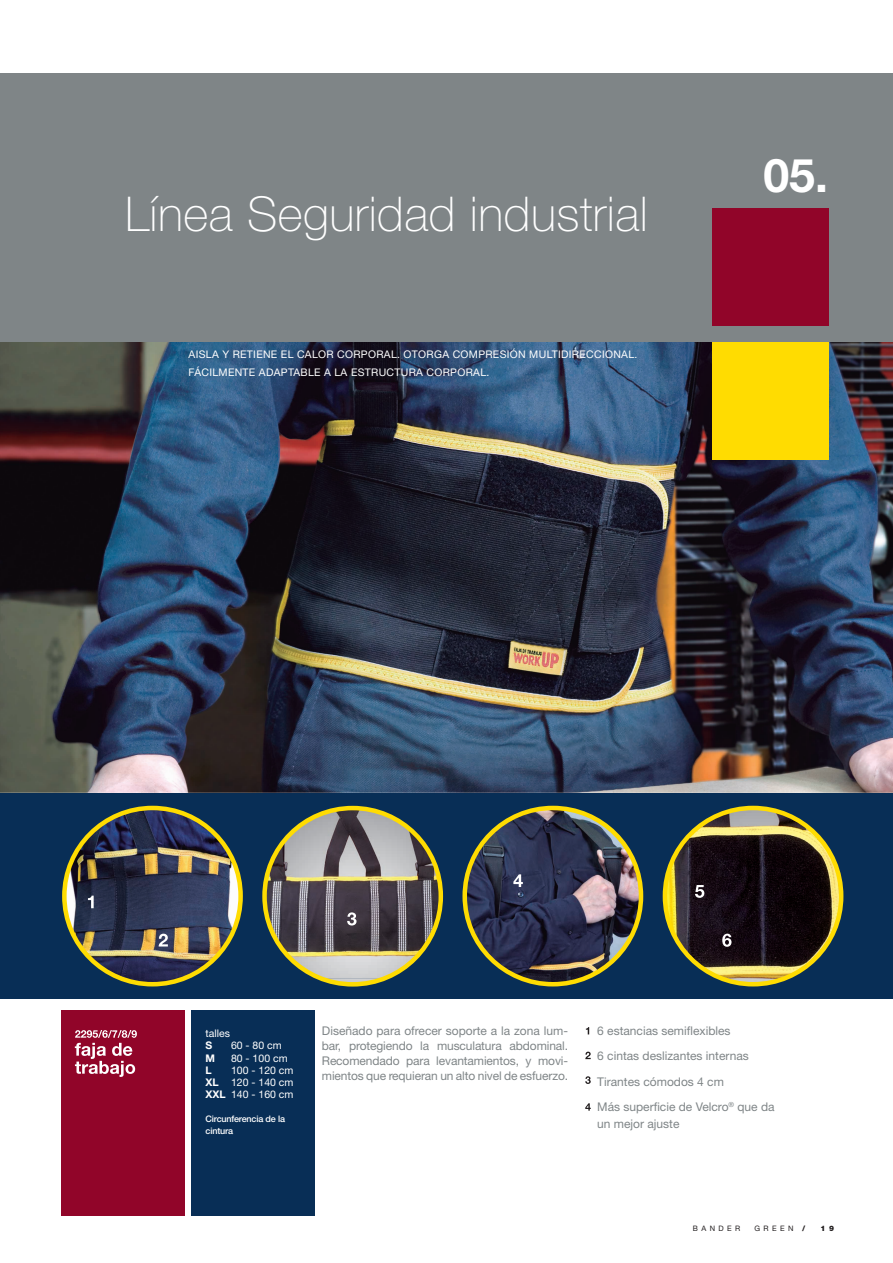
<style>
.page{position:relative;width:893px;height:1263px;background:#fff}
.page>*{position:absolute;margin:0;border:0;box-sizing:border-box;transform-origin:0 0}
.t1{font:100 48px "Helvetica Neue LT Std";letter-spacing:.01em;color:#fff}
.t2{font:700 46.5px "Helvetica Neue LT Std";color:#fff}
.t3{font:12px/15px "Helvetica Neue LT Std";color:#7f8587;text-align:justify}
.t4{font:10.5px/12px "Helvetica Neue LT Std";letter-spacing:.03em;color:#fff}
.t5{font:700 10.5px "Helvetica Neue LT Std";color:#fff}
.t6{font:500 9px/12px "Helvetica Neue LT Std";letter-spacing:-.02em;color:#fff}
.t7{font:7.5px "Helvetica Neue LT Std";letter-spacing:.45em;color:#231f20}
.t8{font:900 7.5px "Helvetica Neue LT Std";color:#231f20}
.s1{font-weight:700}
.s2{font-weight:900}
</style>
<div class="page">
<img style="left:0;top:342px;width:893px;height:451px">
<div style="left:0;top:73px;width:893px;height:269px;background:#7f8587"></div>
<div style="left:712px;top:208px;width:116px;height:117px;background:#910529"></div>
<div style="left:712px;top:342px;width:116px;height:117px;background:#ffdc01"></div>
<div style="left:192px;top:1010px;width:123px;height:206px;background:#082e56"></div>
<div style="left:62px;top:1010px;width:123px;height:206px;background:#910529"></div>
<svg style="left:75px;top:1030px;width:62px;height:47px"></svg>
<div style="left:0;top:793px;width:893px;height:205px;background:#082e56"></div>
<img style="left:465px;top:808px;width:176px;height:176px;border-radius:88px">
<div style="left:462px;top:806px;width:181px;height:180px;border:4px solid #ffdc01;border-radius:50%"></div>
<img style="left:665px;top:808px;width:176px;height:176px;border-radius:88px">
<div style="left:663px;top:806px;width:180px;height:180px;border:4px solid #ffdc01;border-radius:50%"></div>
<img style="left:64px;top:808px;width:177px;height:176px;border-radius:88px">
<div style="left:62px;top:806px;width:181px;height:180px;border:4px solid #ffdc01;border-radius:50%"></div>
<img style="left:267px;top:808px;width:174px;height:85px">
<div style="left:262px;top:806px;width:181px;height:180px;border:4px solid #ffdc01;border-radius:50%"></div>
<svg style="left:88px;top:896px;width:6px;height:12px"></svg>
<svg style="left:586px;top:1027px;width:3px;height:7px"></svg>
<svg style="left:585px;top:1052px;width:6px;height:7px"></svg>
<svg style="left:585px;top:1076px;width:6px;height:8px"></svg>
<svg style="left:585px;top:1103px;width:6px;height:8px"></svg>
<svg style="left:265px;top:893px;width:176px;height:32px"></svg>
<svg style="left:695px;top:885px;width:9px;height:13px"></svg>
<svg style="left:722px;top:934px;width:9px;height:13px"></svg>
<svg style="left:513px;top:874px;width:10px;height:13px"></svg>
<svg style="left:159px;top:934px;width:9px;height:12px"></svg>
<h1 class="t1" style="left:125px;top:187px;width:524px">Línea Seguridad industrial</h1>
<p class="t4" style="left:189px;top:345px;width:450px;line-height:18px">AISLA Y RETIENE EL CALOR CORPORAL. OTORGA COMPRESIÓN MULTIDIRECCIONAL.<br>FÁCILMENTE ADAPTABLE A LA ESTRUCTURA CORPORAL.</p>
<h2 class="t2" style="left:763px;top:146px;width:66px">05.</h2>
<p class="t4" style="left:206px;top:1027px;width:26px">talles</p>
<p class="t5" style="left:206px;top:1039px;width:8px">S</p>
<p class="t4" style="left:231px;top:1039px;width:52px">60 - 80 cm</p>
<p class="t5" style="left:206px;top:1051px;width:11px">M</p>
<p class="t4" style="left:231px;top:1051px;width:58px">80 - 100 cm</p>
<p class="t5" style="left:206px;top:1063px;width:8px">L</p>
<p class="t4" style="left:206px;top:1063px;width:89px;text-align:justify;text-indent:26px">100 - 120 cm <span class="s1">XL</span> 120 - 140 cm <span class="s1">XXL</span> 140 - 160 cm</p>
<p class="t6" style="left:206px;top:1112px;width:81px">Circunferencia de la cintura</p>
<p class="t3" style="left:322px;top:1023px;width:248px">Diseñado para ofrecer soporte a la zona lum&shy;bar, protegiendo la musculatura abdominal.<br>Recomendado para levantamientos, y movi&shy;mientos que requieran un alto nivel de esfuerzo.</p>
<p class="t3" style="left:597px;top:1018px;width:179px;line-height:25.5px;text-align:left">6 estancias semiflexibles<br>6 cintas deslizantes internas<br>Tirantes cómodos 4 cm<br>Más superficie de Velcro<sup>®</sup> que da</p>
<p class="t3" style="left:597px;top:1116px;width:84px">un mejor ajuste</p>
<p class="t7" style="left:693px;top:1223px;width:49px">BANDER</p>
<p class="t7" style="left:754px;top:1223px;width:52px">GREEN <span class="s2">/</span></p>
<p class="t8" style="left:821px;top:1223px;width:15px">1 9</p>
</div>
